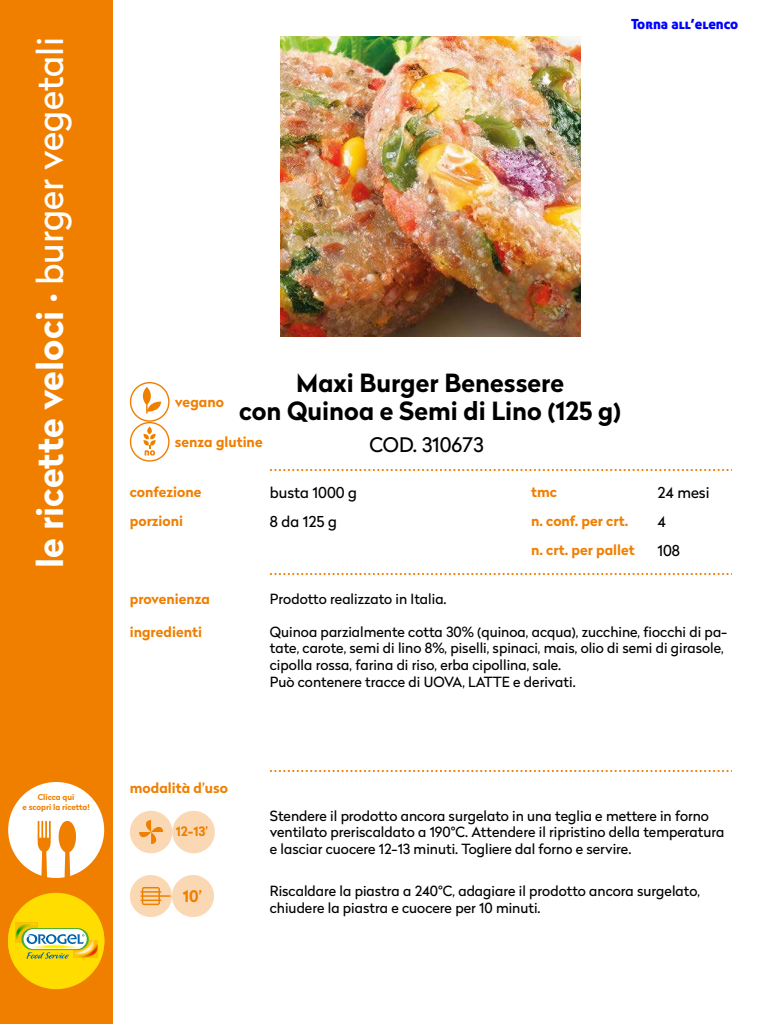
<style>
.page{position:relative;width:768px;height:1024px;background:#fff}
.page>*{position:absolute;margin:0;border:0;box-sizing:border-box;transform-origin:0 0}
.t1{font:700 36px "Radikal";color:#fff}
.t2{font:700 25px/28px "Radikal";color:#000;text-align:center}
.t3{font:20px "Radikal";color:#000}
.t4{font:700 16px "Radikal";color:#f07f00}
.t5{font:15px/28.7px "Radikal";color:#000}
.t6{font:14px/16.8px "Radikal";color:#000}
.t7{font:700 14px/28.7px "Radikal";color:#f07f00}
.t8{font:14px "Aller Display";color:#00f}
.t9{font:700 13px "Radikal";color:#f07f00}
.t10{font:700 8px/9.6px "Radikal";color:#f07f00;text-align:center}
.s1{font-weight:400}
</style>
<div class="page">
<div style="left:0;top:0;width:112px;height:1024px;background:#f07f00"></div>
<img style="left:280px;top:37px;width:300px;height:300px">
<svg style="left:270px;top:573px;width:462px;height:2px"></svg>
<svg style="left:270px;top:770px;width:462px;height:2px"></svg>
<div style="left:8px;top:893px;width:96px;height:96px;background:#fd0;border-radius:50%"></div>
<svg style="left:8px;top:913px;width:96px;height:55px"></svg>
<svg style="left:270px;top:469px;width:462px;height:2px"></svg>
<div style="left:172px;top:811px;width:43px;height:42px;background:#fad8b3;border-radius:50%"></div>
<div style="left:130px;top:811px;width:42px;height:42px;background:#fad8b3;border-radius:50%"></div>
<svg style="left:139px;top:820px;width:24px;height:24px"></svg>
<div style="left:172px;top:875px;width:42px;height:42px;background:#fad8b3;border-radius:50%"></div>
<div style="left:130px;top:875px;width:42px;height:42px;background:#fad8b3;border-radius:50%"></div>
<svg style="left:140px;top:887px;width:30px;height:18px"></svg>
<svg style="left:130px;top:382px;width:40px;height:80px"></svg>
<svg style="left:8px;top:782px;width:96px;height:96px"></svg>
<h1 class="t1" style="left:24px;top:568px;width:532px;rotate:-90deg">le ricette veloci · <span class="s1">burger vegetali</span></h1>
<p class="t10" style="left:23px;top:792px;width:69px">Clicca qui<br>e scopri la ricetta!</p>
<p class="t8" style="left:631px;top:15px;width:109px">Torna all’elenco</p>
<h2 class="t2" style="left:239px;top:368px;width:384px">Maxi Burger Benessere<br>con Quinoa e Semi di Lino (125 g)</h2>
<h3 class="t3" style="left:369px;top:430px;width:116px">COD. 310673</h3>
<p class="t7" style="left:175px;top:387px;width:51px">vegano</p>
<p class="t7" style="left:175px;top:427px;width:89px">senza glutine</p>
<p class="t5" style="left:270px;top:478px;width:89px">busta 1000 g</p>
<p class="t5" style="left:658px;top:478px;width:54px">24 mesi<br>4<br>108</p>
<p class="t7" style="left:130px;top:478px;width:73px">confezione</p>
<p class="t7" style="left:531px;top:478px;width:105px">tmc<br>n. conf. per crt. n. crt. per pallet</p>
<p class="t7" style="left:130px;top:506px;width:55px">porzioni</p>
<p class="t5" style="left:270px;top:506px;width:69px">8 da 125 g</p>
<p class="t7" style="left:130px;top:585px;width:82px">provenienza</p>
<p class="t7" style="left:130px;top:617px;width:74px">ingredienti</p>
<p class="t7" style="left:130px;top:774px;width:100px">modalità d’uso</p>
<p class="t9" style="left:176px;top:822px;width:34px">12-13’</p>
<p class="t4" style="left:183px;top:884px;width:21px">10’</p>
<p class="t6" style="left:270px;top:591px;width:178px">Prodotto realizzato in Italia.</p>
<p class="t6" style="left:270px;top:623px;width:459px">Quinoa parzialmente cotta 30% (quinoa, acqua), zucchine, fiocchi di pa&shy;tate, carote, semi di lino 8%, piselli, spinaci, mais, olio di semi di girasole, cipolla rossa, farina di riso, erba cipollina, sale.<br>Può contenere tracce di UOVA, LATTE e derivati.</p>
<p class="t6" style="left:270px;top:807px;width:456px">Stendere il prodotto ancora surgelato in una teglia e mettere in forno ventilato preriscaldato a 190°C. Attendere il ripristino della temperatura e lasciar cuocere 12-13 minuti. Togliere dal forno e servire.</p>
<p class="t6" style="left:270px;top:883px;width:432px">Riscaldare la piastra a 240°C, adagiare il prodotto ancora surgelato, chiudere la piastra e cuocere per 10 minuti.</p>
</div>
